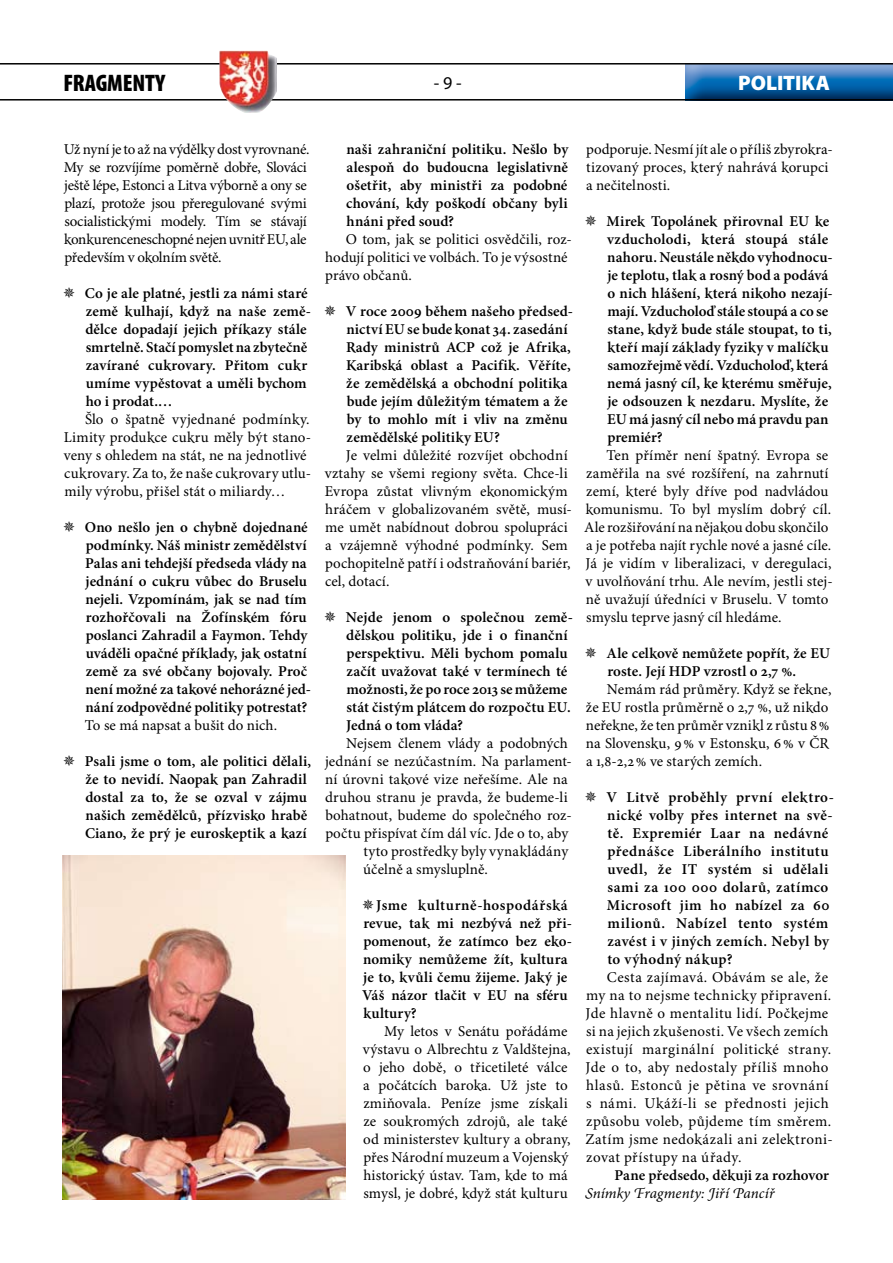
<style>
.page{position:relative;width:893px;height:1263px;background:#fff}
.page>*{position:absolute;margin:0;border:0;box-sizing:border-box;transform-origin:0 0}
.t1{font:900 condensed 24px "Myriad Pro";letter-spacing:-.01em;color:#000}
.t2{font:900 21px "Myriad Pro";color:#fff}
.t3{font:18px "Myriad Pro";color:#000}
.t4{font:600 15px/18px "Minion Pro";letter-spacing:.01em;color:#000}
.t5{font:15px/18px "Minion Pro";letter-spacing:.005em;color:#000}
.t6{font:15px/18px "Minion Pro";letter-spacing:.03em;color:#000}
.t7{font:600 15px/18px "Minion Pro";letter-spacing:.03em;color:#000}
.t8{font:15px/18px "Minion Pro";letter-spacing:-.02em;color:#000}
.t9{font:italic 15px "Minion Pro";letter-spacing:.005em;color:#000}
</style>
<div class="page">
<img style="left:685px;top:65px;width:208px;height:34px">
<hr style="left:0;top:99px;width:893px;height:2px;background:#000">
<hr style="left:0;top:63px;width:893px;height:2px;background:#000">
<img style="left:219px;top:51px;width:57px;height:62px">
<img style="left:62px;top:856px;width:284px;height:343px">
<h1 class="t1" style="left:63px;top:67px;width:103px">FRAGMENTY</h1>
<p class="t3" style="left:434px;top:71px;width:29px">- -</p>
<h2 class="t2" style="left:738px;top:69px;width:93px">POLITIKA</h2>
<p class="t8" style="left:64px;top:141px;width:247px">Už nyní je to až na výdělky dost vyrovnané.<br>My se rozvíjíme poměrně dobře, Slováci ještě lépe, Estonci a Litva výborně a ony se plazí, protože jsou přeregulované svými socialistickými modely. Tím se stávají konkurenceneschopné nejen uvnitř EU, ale především v okolním světě.</p>
<p class="t4" style="left:85px;top:285px;width:228px">Co je ale platné, jestli za námi staré země kulhají, když na naše země&shy;dělce dopadají jejich příkazy stále smrtelně. Stačí pomyslet na zbytečně zavírané cukrovary. Přitom cukr umíme vypěstovat a uměli bychom ho i prodat.…</p>
<p class="t5" style="left:64px;top:411px;width:249px;text-indent:21px">Šlo o špatně vyjednané podmínky.<br>Limity produkce cukru měly být stano&shy;veny s ohledem na stát, ne na jednotlivé cukrovary. Za to, že naše cukrovary utlu&shy;mily výrobu, přišel stát o miliardy…</p>
<p class="t4" style="left:85px;top:519px;width:228px">Ono nešlo jen o chybně dojednané podmínky. Náš ministr zemědělství Palas ani tehdejší předseda vlády na jednání o cukru vůbec do Bruselu nejeli. Vzpomínám, jak se nad tím rozhořčovali na Žofínském fóru poslanci Zahradil a Faymon. Tehdy uváděli opačné příklady, jak ostatní země za své občany bojovaly. Proč není možné za takové nehorázné jed&shy;nání zodpovědné politiky potrestat?</p>
<p class="t5" style="left:85px;top:717px;width:194px">To se má napsat a bušit do nich.</p>
<p class="t4" style="left:85px;top:753px;width:228px">Psali jsme o tom, ale politici dělali, že to nevidí. Naopak pan Zahradil dostal za to, že se ozval v zájmu našich zemědělců, přízvisko hrabě Ciano, že prý je euroskeptik a kazí</p>
<p class="t4" style="left:346px;top:141px;width:223px;text-align:justify">naši zahraniční politiku. Nešlo by alespoň do budoucna legislativně ošetřit, aby ministři za podobné chování, kdy poškodí občany byli hnáni před soud?</p>
<p class="t5" style="left:325px;top:231px;width:248px;text-indent:21px">O tom, jak se politici osvědčili, roz&shy;hodují politici ve volbách. To je výsostné právo občanů.</p>
<p class="t4" style="left:346px;top:303px;width:229px">V roce 2009 během našeho předsed&shy;nictví EU se bude konat 34. zasedání<br>Rady ministrů ACP což je Afrika,<br>Karibská oblast a Pacifik. Věříte, že zemědělská a obchodní politika bude jejím důležitým tématem a že by to mohlo mít i vliv na změnu zemědělské politiky EU?</p>
<p class="t5" style="left:325px;top:447px;width:249px;text-indent:21px">Je velmi důležité rozvíjet obchodní vztahy se všemi regiony světa. Chce-li Evropa zůstat vlivným ekonomickým hráčem v globalizovaném světě, musí&shy;me umět nabídnout dobrou spolupráci a vzájemně výhodné podmínky. Sem pochopitelně patří i odstraňování bariér, cel, dotací.</p>
<p class="t4" style="left:346px;top:609px;width:229px">Nejde jenom o společnou země&shy;dělskou politiku, jde i o finanční perspektivu. Měli bychom pomalu začít uvažovat také v termínech té možnosti, že po roce 2013 se můžeme stát čistým plátcem do rozpočtu EU.<br>Jedná o tom vláda?</p>
<p class="t5" style="left:346px;top:735px;width:223px">Nejsem členem vlády a podobných</p>
<p class="t5" style="left:325px;top:753px;width:248px">jednání se nezúčastním. Na parlament-</p>
<p class="t5" style="left:325px;top:771px;width:244px">ní úrovni takové vize neřešíme. Ale na</p>
<p class="t5" style="left:325px;top:789px;width:244px">druhou stranu je pravda, že budeme-li</p>
<p class="t5" style="left:325px;top:807px;width:248px">bohatnout, budeme do společného roz-</p>
<p class="t5" style="left:325px;top:825px;width:244px">počtu přispívat čím dál víc. Jde o to, aby</p>
<p class="t5" style="left:363px;top:843px;width:206px">tyto prostředky byly vynakládány</p>
<p class="t5" style="left:363px;top:861px;width:126px">účelně a smysluplně.</p>
<p class="t4" style="left:362px;top:897px;width:211px;text-indent:14px">Jsme kulturně-hospodářská revue, tak mi nezbývá než při&shy;pomenout, že zatímco bez eko&shy;nomiky nemůžeme žít, kultura je to, kvůli čemu žijeme. Jaký je<br>Váš názor tlačit v EU na sféru kultury?</p>
<p class="t5" style="left:363px;top:1023px;width:209px;text-indent:21px">My letos v Senátu pořádáme výstavu o Albrechtu z Valdštejna, o jeho době, o třicetileté válce a počátcích baroka. Už jste to zmiňovala. Peníze jsme získali ze soukromých zdrojů, ale také od ministerstev kultury a obrany, přes Národní muzeum a Vojenský historický ústav. Tam, kde to má smysl, je dobré, když stát kulturu</p>
<p class="t5" style="left:586px;top:141px;width:248px">podporuje. Nesmí jít ale o příliš zbyrokra&shy;tizovaný proces, který nahrává korupci a nečitelnosti.</p>
<p class="t4" style="left:607px;top:213px;width:228px">Mirek Topolánek přirovnal EU ke vzducholodi, která stoupá stále nahoru. Neustále někdo vyhodnocu&shy;je teplotu, tlak a rosný bod a podává o nich hlášení, která nikoho nezají&shy;mají. Vzducholoď stále stoupá a co se stane, když bude stále stoupat, to ti, kteří mají základy fyziky v malíčku samozřejmě vědí. Vzducholoď, která nemá jasný cíl, ke kterému směřuje, je odsouzen k nezdaru. Myslíte, že EU má jasný cíl nebo má pravdu pan premiér?</p>
<p class="t5" style="left:584px;top:447px;width:250px;text-indent:23px">Ten příměr není špatný. Evropa se zaměřila na své rozšíření, na zahrnutí zemí, které byly dříve pod nadvládou komunismu. To byl myslím dobrý cíl.<br>Ale rozšiřování na nějakou dobu skončilo a je potřeba najít rychle nové a jasné cíle.<br>Já je vidím v liberalizaci, v deregulaci, v uvolňování trhu. Ale nevím, jestli stej&shy;ně uvažují úředníci v Bruselu. V tomto smyslu teprve jasný cíl hledáme.</p>
<p class="t4" style="left:607px;top:645px;width:225px">Ale celkově nemůžete popřít, že EU roste. Její HDP vzrostl o 2,7 %.</p>
<p class="t5" style="left:586px;top:681px;width:247px;text-indent:21px">Nemám rád průměry. Když se řekne, že EU rostla průměrně o 2,7 %, už nikdo neřekne, že ten průměr vznikl z růstu 8% na Slovensku, 9% v Estonsku, 6% v ČR a 1,8-2,2% ve starých zemích.</p>
<p class="t7" style="left:607px;top:789px;width:229px">V Litvě proběhly první elektro&shy;nické volby přes internet na svě&shy;tě. Expremiér Laar na nedávné přednášce Liberálního institutu uvedl, že IT systém si udělali sami za 100 000 dolarů, zatímco<br>Microsoft jim ho nabízel za 60 milionů. Nabízel tento systém zavést i v jiných zemích. Nebyl by to výhodný nákup?</p>
<p class="t6" style="left:586px;top:969px;width:249px;text-indent:21px">Cesta zajímavá. Obávám se ale, že my na to nejsme technicky připravení.<br>Jde hlavně o mentalitu lidí. Počkejme si na jejich zkušenosti. Ve všech zemích existují marginální politické strany.<br>Jde o to, aby nedostaly příliš mnoho hlasů. Estonců je pětina ve srovnání s námi. Ukáží-li se přednosti jejich způsobu voleb, půjdeme tím směrem.<br>Zatím jsme nedokázali ani zelektroni&shy;zovat přístupy na úřady.</p>
<p class="t4" style="left:614px;top:1167px;width:216px">Pane předsedo, děkuji za rozhovor</p>
<p class="t9" style="left:585px;top:1184px;width:191px">Snímky Fragmenty: Jiří Pancíř</p>
</div>
